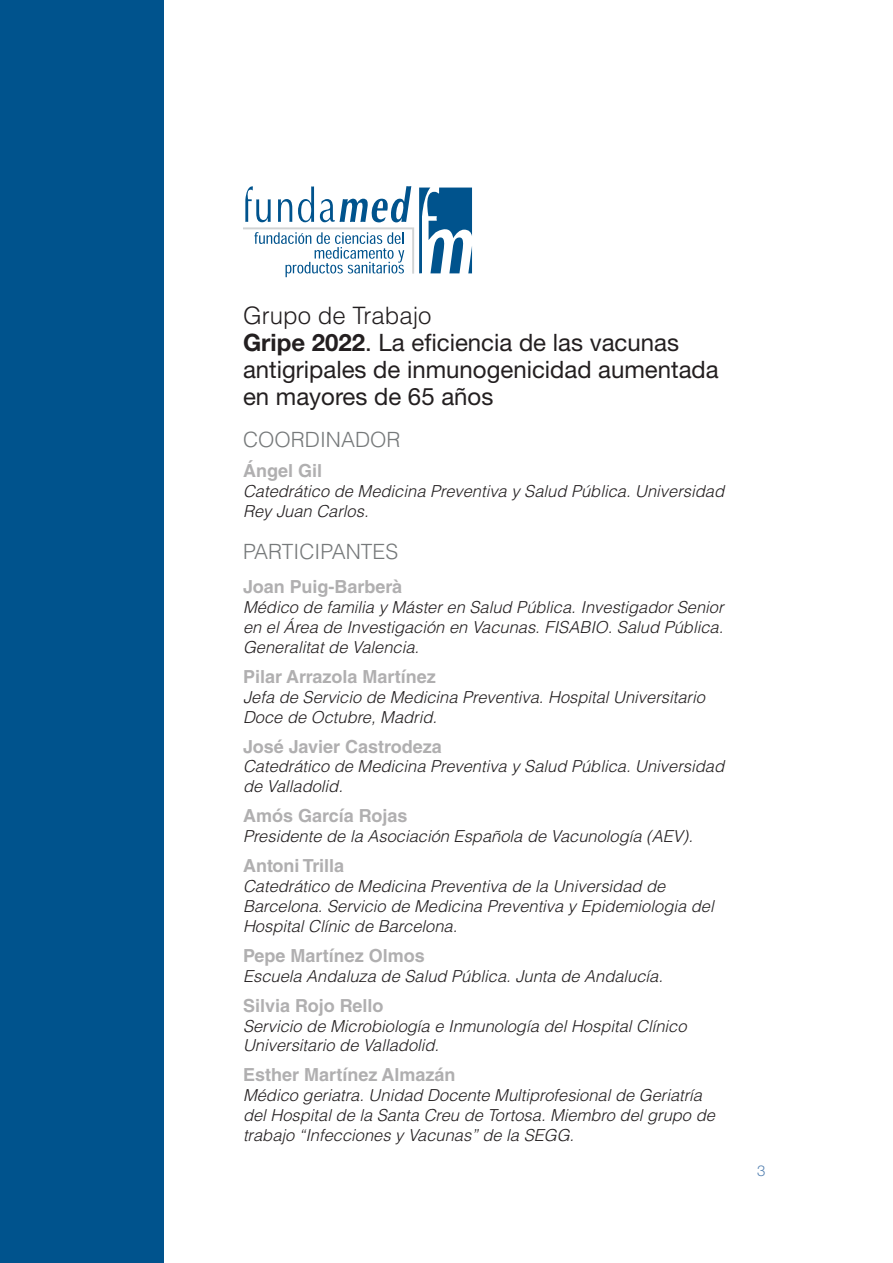
<style>
.page{position:relative;width:893px;height:1263px;background:#fff}
.page>*{position:absolute;margin:0;border:0;box-sizing:border-box;transform-origin:0 0}
.t1{font:24px/27px "Helvetica Neue LT Std";color:#231f20}
.t2{font:300 24px "Helvetica LT Std";color:#231f20}
.t3{font:300 21px "Helvetica LT Std";color:#76797a}
.t4{font:700 18px "Helvetica LT Std";color:#b0afb0}
.t5{font:italic 300 16.5px/19.8px "Helvetica LT Std";color:#231f20}
.t6{font:300 15px "Helvetica Neue LT Std";color:#5783b2}
.s1{font-weight:700}
</style>
<div class="page">
<div style="left:0;top:0;width:164px;height:1263px;background:#00538d"></div>
<svg style="left:243px;top:186px;width:229px;height:91px"></svg>
<h1 class="t2" style="left:243px;top:300px;width:190px">Grupo de Trabajo</h1>
<h1 class="t1" style="left:243px;top:328px;width:477px"><span class="s1">Gripe 2022</span>. La eficiencia de las vacunas antigripales de inmunogenicidad aumentada en mayores de 65 años</h1>
<p class="t3" style="left:243px;top:427px;width:159px">COORDINADOR</p>
<p class="t4" style="left:243px;top:460px;width:81px">Ángel Gil</p>
<p class="t5" style="left:243px;top:481px;width:483px">Catedrático de Medicina Preventiva y Salud Pública. Universidad<br>Rey Juan Carlos.</p>
<p class="t3" style="left:243px;top:538px;width:157px">PARTICIPANTES</p>
<p class="t4" style="left:243px;top:576px;width:161px">Joan Puig-Barberà</p>
<p class="t5" style="left:243px;top:597px;width:482px;text-align:justify">Médico de familia y Máster en Salud Pública. Investigador Senior en el Área de Investigación en Vacunas. FISABIO. Salud Pública.<br>Generalitat de Valencia.</p>
<p class="t4" style="left:243px;top:666px;width:194px">Pilar Arrazola Martínez</p>
<p class="t5" style="left:243px;top:687px;width:463px">Jefa de Servicio de Medicina Preventiva. Hospital Universitario<br>Doce de Octubre, Madrid.</p>
<p class="t4" style="left:243px;top:735px;width:200px">José Javier Castrodeza</p>
<p class="t5" style="left:243px;top:757px;width:483px">Catedrático de Medicina Preventiva y Salud Pública. Universidad de Valladolid.</p>
<p class="t4" style="left:243px;top:805px;width:166px">Amós García Rojas</p>
<p class="t5" style="left:243px;top:826px;width:451px">Presidente de la Asociación Española de Vacunología (AEV).</p>
<p class="t4" style="left:243px;top:855px;width:103px">Antoni Trilla</p>
<p class="t5" style="left:243px;top:876px;width:472px">Catedrático de Medicina Preventiva de la Universidad de<br>Barcelona. Servicio de Medicina Preventiva y Epidemiologia del<br>Hospital Clínic de Barcelona.</p>
<p class="t4" style="left:243px;top:944px;width:183px">Pepe Martínez Olmos</p>
<p class="t5" style="left:243px;top:966px;width:422px">Escuela Andaluza de Salud Pública. Junta de Andalucía.</p>
<p class="t4" style="left:243px;top:994px;width:142px">Silvia Rojo Rello</p>
<p class="t5" style="left:243px;top:1016px;width:445px">Servicio de Microbiología e Inmunología del Hospital Clínico<br>Universitario de Valladolid.</p>
<p class="t4" style="left:243px;top:1064px;width:214px">Esther Martínez Almazán</p>
<p class="t5" style="left:243px;top:1085px;width:473px">Médico geriatra. Unidad Docente Multiprofesional de Geriatría del Hospital de la Santa Creu de Tortosa. Miembro del grupo de trabajo “Infecciones y Vacunas” de la SEGG.</p>
<p class="t6" style="left:757px;top:1162px;width:10px">3</p>
</div>
